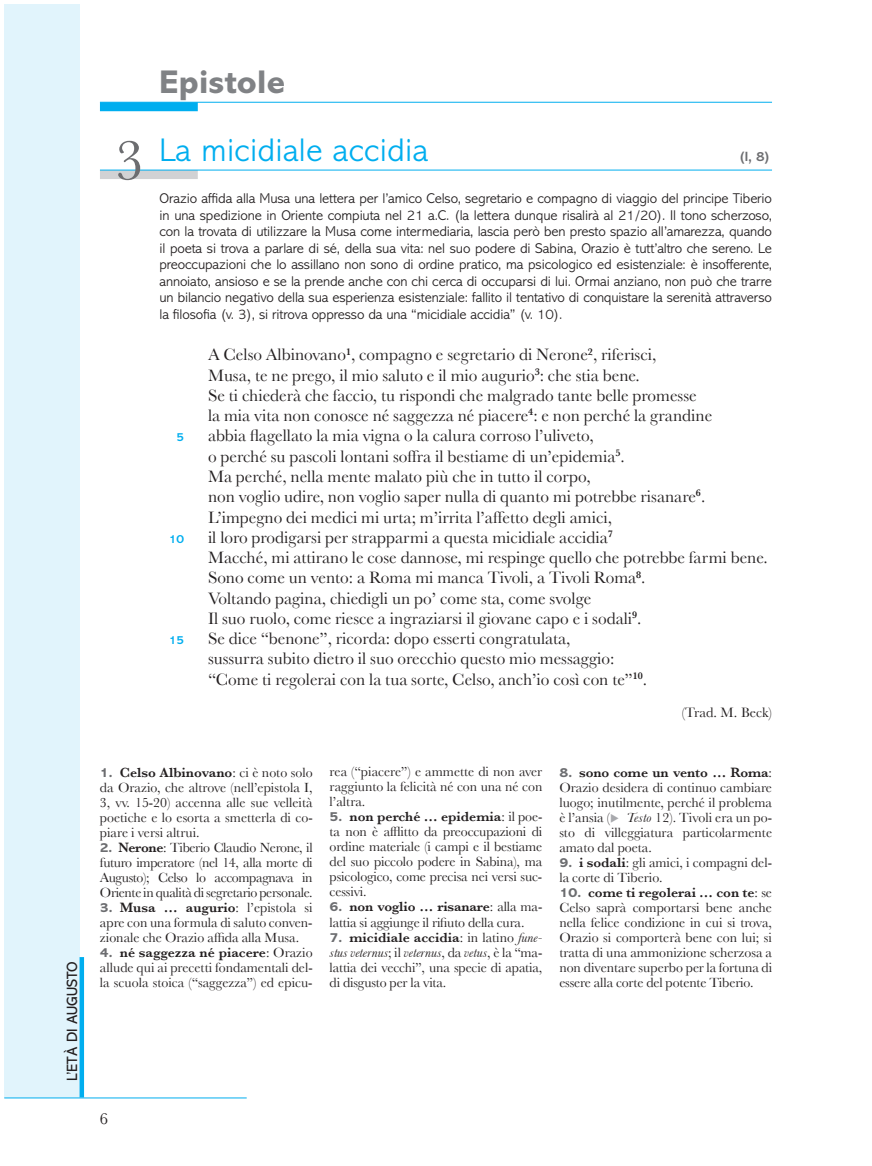
<style>
.page{position:relative;width:872px;height:1166px;background:#fff}
.page>*{position:absolute;margin:0;border:0;box-sizing:border-box;transform-origin:0 0}
.t1{font:300 33px/67.8px "Abadi";letter-spacing:.01em;color:#00aeef}
.t2{font:17.25px/20.2px "Baskerville";color:#231f20}
.t3{font:16.5px "Baskerville";color:#231f20}
.t4{font:15px "Abadi";color:#231f20}
.t5{font:300 14.25px/16.5px "Abadi";letter-spacing:-.01em;color:#231f20;text-align:justify}
.t6{font:14.25px "Baskerville";color:#231f20}
.t7{font:13.8px/15px "Baskerville";color:#231f20;text-align:justify}
.t8{font:700 13.5px "Abadi";color:#6c6d70}
.t9{font:700 12px "Abadi";color:#00aeef}
.s1{font-weight:800;color:#808285}
.s2{font-family:"Baskerville";font-weight:400;font-size:58.5px;color:#6c6d70}
.s3{font-family:"Abadi";font-weight:800;font-size:13.5px;color:#6c6d70}
.s4{font-weight:600}
.s5{font-style:italic}
.s6{color:#a8a9ad}
</style>
<div class="page">
<div style="left:4px;top:4px;width:76px;height:1093px;background:#e1f4fc"></div>
<hr style="left:4px;top:1097px;width:243px;height:1px;background:#00aeef">
<hr style="left:80px;top:956px;width:4px;height:141px;background:#00aeef">
<div style="left:100px;top:102px;width:98px;height:9px;background:#00aeef"></div>
<hr style="left:100px;top:102px;width:672px;height:1px;background:#00aeef">
<div style="left:100px;top:170px;width:98px;height:9px;background:#d1d2d4"></div>
<hr style="left:100px;top:170px;width:672px;height:1px;background:#00aeef">
<p class="t4" style="left:67px;top:1080px;width:121px;rotate:-90deg">L’ETÀ DI AUGUSTO</p>
<h1 class="t1" style="left:115px;top:51px;width:315px;text-indent:45px"><span class="s1">Epistole<br></span><span class="s2">3</span> La micidiale accidia</h1>
<p class="t8" style="left:740px;top:151px;width:30px">(I, 8)</p>
<p class="t5" style="left:159px;top:191px;width:614px">Orazio affida alla Musa una lettera per l’amico Celso, segretario e compagno di viaggio del principe Tiberio in una spedizione in Oriente compiuta nel 21 a.C. (la lettera dunque risalirà al 21/20). Il tono scherzoso, con la trovata di utilizzare la Musa come intermediaria, lascia però ben presto spazio all’amarezza, quando il poeta si trova a parlare di sé, della sua vita: nel suo podere di Sabina, Orazio è tutt’altro che sereno. Le preoccupazioni che lo assillano non sono di ordine pratico, ma psicologico ed esistenziale: è insofferente, annoiato, ansioso e se la prende anche con chi cerca di occuparsi di lui. Ormai anziano, non può che trarre un bilancio negativo della sua esperienza esistenziale: fallito il tentativo di conquistare la serenità attraverso la filosofia (v. 3), si ritrova oppresso da una “micidiale accidia” (v. 10).</p>
<p class="t2" style="left:208px;top:344px;width:506px">A Celso Albinovano<sup>1</sup>, compagno e segretario di Nerone<sup>2</sup>, riferisci,<br>Musa, te ne prego, il mio saluto e il mio augurio<sup>3</sup>: che stia bene.<br>Se ti chiederà che faccio, tu rispondi che malgrado tante belle promesse la mia vita non conosce né saggezza né piacere<sup>4</sup>: e non perché la grandine</p>
<p class="t9" style="left:176px;top:432px;width:9px">5</p>
<p class="t2" style="left:208px;top:425px;width:499px">abbia flagellato la mia vigna o la calura corroso l’uliveto,<br>o perché su pascoli lontani soffra il bestiame di un’epidemia<sup>5</sup>.<br>Ma perché, nella mente malato più che in tutto il corpo,<br>non voglio udire, non voglio saper nulla di quanto mi potrebbe risanare<sup>6</sup>.<br>L’impegno dei medici mi urta; m’irrita l’affetto degli amici,</p>
<p class="t9" style="left:169px;top:534px;width:17px">10</p>
<p class="t2" style="left:208px;top:527px;width:561px">il loro prodigarsi per strapparmi a questa micidiale accidia<sup>7<br></sup>Macché, mi attirano le cose dannose, mi respinge quello che potrebbe farmi bene.<br>Sono come un vento: a Roma mi manca Tivoli, a Tivoli Roma<sup>8</sup>.<br>Voltando pagina, chiedigli un po’ come sta, come svolge<br>Il suo ruolo, come riesce a ingraziarsi il giovane capo e i sodali<sup>9</sup>.</p>
<p class="t9" style="left:169px;top:635px;width:17px">15</p>
<p class="t2" style="left:208px;top:628px;width:441px">Se dice “benone”, ricorda: dopo esserti congratulata,<br>sussurra subito dietro il suo orecchio questo mio messaggio: “Come ti regolerai con la tua sorte, Celso, anch’io così con te”<sup>10</sup>.</p>
<p class="t6" style="left:682px;top:703px;width:92px">(Trad. M. Beck)</p>
<p class="t7" style="left:100px;top:765px;width:214px"><span class="s3">1.</span> <span class="s4">Celso Albinovano</span>: ci è noto solo da Orazio, che altrove (nell’epistola I, 3, vv. 15-20) accenna alle sue velleità poetiche e lo esorta a smetterla di co&shy;piare i versi altrui.</p>
<p class="t7" style="left:100px;top:840px;width:214px"><span class="s3">2.</span> <span class="s4">Nerone</span>: Tiberio Claudio Nerone, il futuro imperatore (nel 14, alla morte di Augusto); Celso lo accompagnava in Oriente in qualità di segretario personale.</p>
<p class="t7" style="left:100px;top:900px;width:214px"><span class="s3">3.</span> <span class="s4">Musa … augurio</span>: l’epistola si apre con una formula di saluto conven&shy;zionale che Orazio affida alla Musa.</p>
<p class="t7" style="left:100px;top:945px;width:214px"><span class="s3">4.</span> <span class="s4">né saggezza né piacere</span>: Orazio allude qui ai precetti fondamentali del&shy;la scuola stoica (“saggezza”) ed epicu-</p>
<p class="t7" style="left:330px;top:764px;width:214px">rea (“piacere”) e ammette di non aver raggiunto la felicità né con una né con l’altra.</p>
<p class="t7" style="left:330px;top:809px;width:214px"><span class="s3">5.</span> <span class="s4">non perché … epidemia</span>: il poe&shy;ta non è afflitto da preoccupazioni di ordine materiale (i campi e il bestiame del suo piccolo podere in Sabina), ma psicologico, come precisa nei versi suc&shy;cessivi.</p>
<p class="t7" style="left:330px;top:899px;width:214px"><span class="s3">6.</span> <span class="s4">non voglio … risanare</span>: alla ma&shy;lattia si aggiunge il rifiuto della cura.</p>
<p class="t7" style="left:330px;top:929px;width:214px"><span class="s3">7.</span> <span class="s4">micidiale accidia</span>: in latino <span class="s5">fune&shy;stus veternus</span>; il <span class="s5">veternus</span>, da <span class="s5">vetus</span>, è la “ma&shy;lattia dei vecchi”, una specie di apatia, di disgusto per la vita.</p>
<p class="t7" style="left:559px;top:765px;width:214px"><span class="s3">8.</span> <span class="s4">sono come un vento … Roma</span>:<br>Orazio desidera di continuo cambiare luogo; inutilmente, perché il problema è l’ansia (<span class="s6">◆</span> <span class="s5">Testo</span> 12). Tivoli era un po&shy;sto di villeggiatura particolarmente amato dal poeta.</p>
<p class="t7" style="left:559px;top:855px;width:214px"><span class="s3">9.</span> <span class="s4">i sodali</span>: gli amici, i compagni del&shy;la corte di Tiberio.</p>
<p class="t7" style="left:559px;top:885px;width:214px"><span class="s3">10.</span> <span class="s4">come ti regolerai … con te</span>: se Celso saprà comportarsi bene anche nella felice condizione in cui si trova, Orazio si comporterà bene con lui; si tratta di una ammonizione scherzosa a non diventare superbo per la fortuna di essere alla corte del potente Tiberio.</p>
<p class="t3" style="left:100px;top:1108px;width:10px">6</p>
</div>
